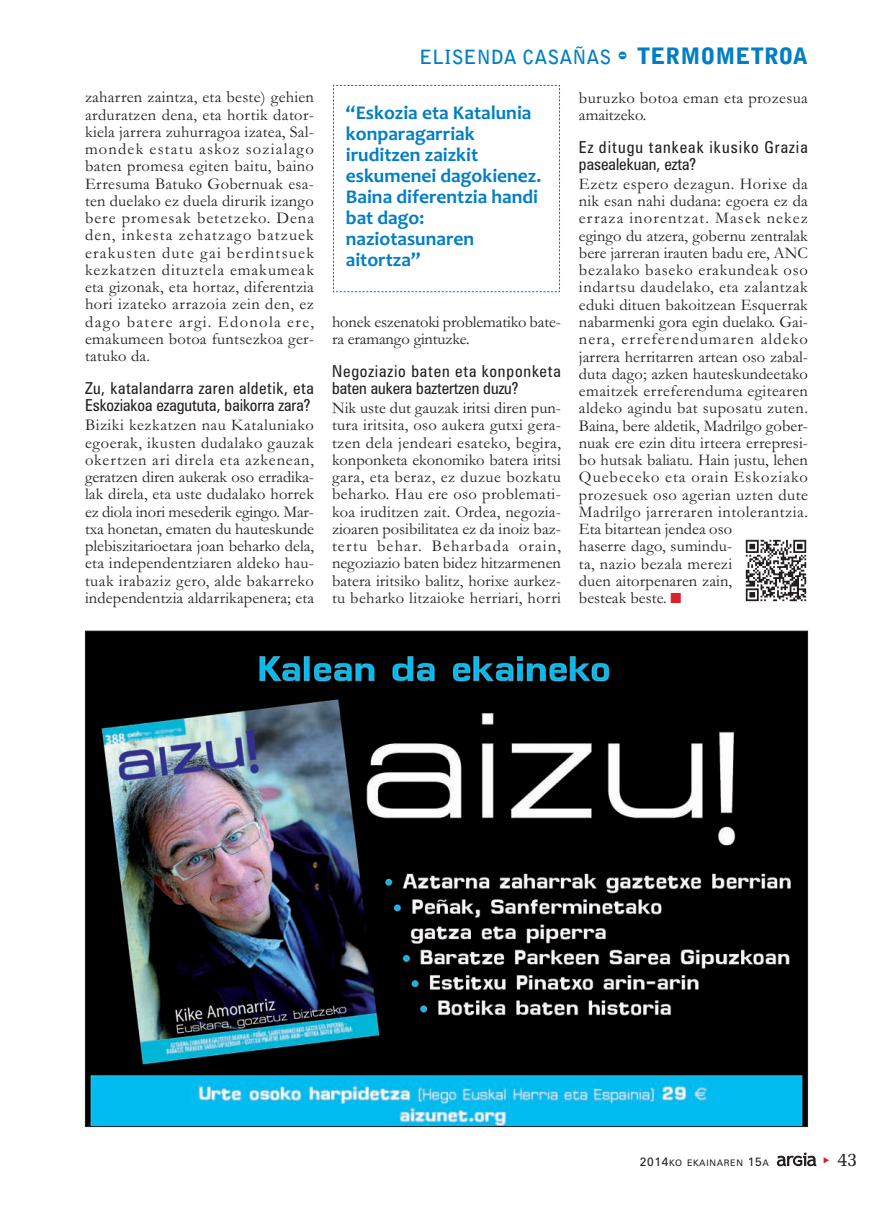
<style>
.page{position:relative;width:893px;height:1212px;background:#fff}
.page>*{position:absolute;margin:0;border:0;box-sizing:border-box;transform-origin:0 0}
.t1{font:700 19.5px/21px "Candara";color:#007ec5}
.t2{font:700 19.5px "Bell Gothic Std";color:#007ec5}
.t3{font:19.5px "Memoir";color:#231f20}
.t4{font:16.5px/17.2px "Garamond";letter-spacing:.01em;color:#231f20;text-align:justify}
.t5{font:condensed 16.5px/17.2px "Zurich BT";color:#231f20}
.t6{font:condensed 16.5px/17.2px "Zurich BT";letter-spacing:.035em;color:#231f20}
.t7{font:16.5px/17.2px "Garamond";letter-spacing:-.01em;color:#231f20}
.t8{font:condensed 16.5px/17.2px "Zurich BT";letter-spacing:.065em;color:#231f20}
.t9{font:9px "Zurich BT";letter-spacing:.075em;color:#231f20}
.s1{font-family:"Bodiac";font-weight:400;font-size:22.5px}
.s2{font-weight:900;font-size:22.5px}
.s3{color:#da2128}
.s4{font-size:12px}
</style>
<div class="page">
<svg style="left:777px;top:1152px;width:39px;height:14px"></svg>
<img style="left:87px;top:633px;width:719px;height:492px">
<svg style="left:333px;top:85px;width:227px;height:207px"></svg>
<img style="left:745px;top:539px;width:62px;height:63px">
<p class="t4" style="left:85px;top:90px;width:231px">zaharren zaintza, eta beste) gehien arduratzen dena, eta hortik dator&shy;kiela jarrera zuhurragoa izatea, Sal&shy;mondek estatu askoz sozialago baten promesa egiten baitu, baino Erresuma Batuko Gobernuak esa&shy;ten duelako ez duela dirurik izango bere promesak betetzeko. Dena den, inkesta zehatzago batzuek erakusten dute gai berdintsuek kezkatzen dituztela emakumeak eta gizonak, eta hortaz, diferentzia hori izateko arrazoia zein den, ez dago batere argi. Edonola ere, emakumeen botoa funtsezkoa ger&shy;tatuko da.</p>
<p class="t5" style="left:85px;top:381px;width:230px">Zu, katalandarra zaren aldetik, eta<br>Eskoziakoa ezagututa, baikorra zara?</p>
<p class="t4" style="left:85px;top:418px;width:231px">Biziki kezkatzen nau Kataluniako egoerak, ikusten dudalako gauzak okertzen ari direla eta azkenean, geratzen diren aukerak oso erradika&shy;lak direla, eta uste dudalako horrek ez diola inori mesederik egingo. Mar&shy;txa honetan, ematen du hauteskunde plebiszitarioetara joan beharko dela, eta independentziaren aldeko hau&shy;tuak irabaziz gero, alde bakarreko independentzia aldarrikapenera; eta</p>
<p class="t2" style="left:419px;top:46px;width:390px">ELISENDA CASAÑAS <span class="s1">-</span> <span class="s2">TERMOMETROA</span></p>
<p class="t1" style="left:346px;top:105px;width:197px">“Eskozia eta Katalunia konparagarriak iruditzen zaizkit eskumenei dagokienez.<br>Baina diferentzia handi bat dago: naziotasunaren aitortza”</p>
<p class="t7" style="left:332px;top:315px;width:230px">honek eszenatoki problematiko bate&shy;ra eramango gintuzke.</p>
<p class="t6" style="left:332px;top:364px;width:230px">Negoziazio baten eta konponketa baten aukera baztertzen duzu?</p>
<p class="t4" style="left:332px;top:401px;width:231px">Nik uste dut gauzak iritsi diren pun&shy;tura iritsita, oso aukera gutxi gera&shy;tzen dela jendeari esateko, begira, konponketa ekonomiko batera iritsi gara, eta beraz, ez duzue bozkatu beharko. Hau ere oso problemati&shy;koa iruditzen zait. Ordea, negozia&shy;zioaren posibilitatea ez da inoiz baz&shy;tertu behar. Beharbada orain, negoziazio baten bidez hitzarmenen batera iritsiko balitz, horixe aurkez&shy;tu beharko litzaioke herriari, horri</p>
<p class="t4" style="left:579px;top:91px;width:230px">buruzko botoa eman eta prozesua amaitzeko.</p>
<p class="t8" style="left:579px;top:140px;width:230px">Ez ditugu tankeak ikusiko Grazia pasealekuan, ezta?</p>
<p class="t4" style="left:579px;top:177px;width:231px;text-align:left">Ezetz espero dezagun. Horixe da nik esan nahi dudana: egoera ez da erraza inorentzat. Masek nekez egingo du atzera, gobernu zentralak bere jarreran irauten badu ere, ANC bezalako baseko erakundeak oso indartsu daudelako, eta zalantzak eduki dituen bakoitzean Esquerrak nabarmenki gora egin duelako. Gai&shy;nera, erreferendumaren aldeko jarrera herritarren artean oso zabal&shy;duta dago; azken hauteskundeetako emaitzek erreferenduma egitearen aldeko agindu bat suposatu zuten.<br>Baina, bere aldetik, Madrilgo gober&shy;nuak ere ezin ditu irteera errepresi&shy;bo hutsak baliatu. Hain justu, lehen<br>Quebeceko eta orain Eskoziako prozesuek oso agerian uzten dute<br>Madrilgo jarreraren intolerantzia.<br>Eta bitartean jendea oso<br>haserre dago, sumindu-<br>ta, nazio bezala merezi<br>duen aitorpenaren zain,<br>besteak beste. <span class="s3">■</span></p>
<p class="t9" style="left:640px;top:1160px;width:131px"><span class="s4">2014</span>KO EKAINAREN <span class="s4">15</span>A</p>
<p class="t3" style="left:837px;top:1147px;width:22px">43</p>
</div>
